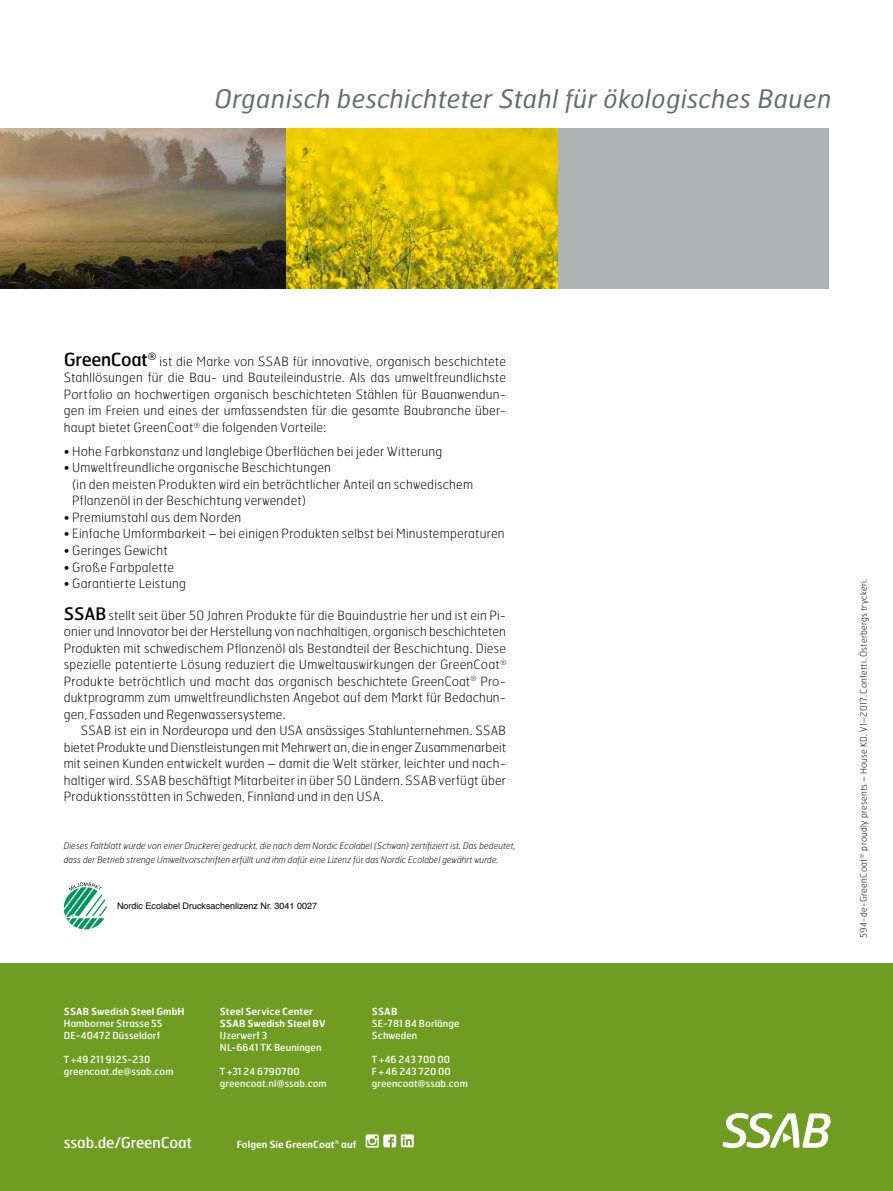
<style>
.page{position:relative;width:893px;height:1191px;background:#fff}
.page>*{position:absolute;margin:0;border:0;box-sizing:border-box;transform-origin:0 0}
.t1{font:italic 25.5px "Hermes FB";letter-spacing:.015em;color:#696b72}
.t2{font:18px "Hermes FB";letter-spacing:-.02em;color:#000}
.t3{font:15px "Hermes FB";letter-spacing:-.01em;color:#fff}
.t4{font:100 12.75px/16.5px "Hermes FB";letter-spacing:.02em;color:#000;text-align:justify}
.t5{font:9.75px/12px "Hermes FB";letter-spacing:.01em;color:#fff}
.t6{font:600 9.75px/12px "Hermes FB";letter-spacing:.005em;color:#fff}
.t7{font:italic 100 9px/13.5px "Hermes FB";color:#000}
.t8{font:100 9px "Hermes FB";letter-spacing:.03em;color:#000}
.t9{font:9px "Helvetica";color:#000}
.s1{font-weight:400;font-size:17.25px}
</style>
<div class="page">
<img style="left:0;top:128px;width:557px;height:160px">
<div style="left:557px;top:128px;width:272px;height:160px;background:#afb2b2"></div>
<div style="left:0;top:963px;width:893px;height:228px;background:#6f9d21"></div>
<svg style="left:723px;top:1113px;width:108px;height:35px"></svg>
<svg style="left:64px;top:881px;width:43px;height:48px"></svg>
<svg style="left:366px;top:1134px;width:48px;height:13px"></svg>
<h1 class="t1" style="left:215px;top:83px;width:618px">Organisch beschichteter Stahl für ökologisches Bauen</h1>
<h2 class="t2" style="left:64px;top:348px;width:94px">GreenCoat<sup>®</sup></h2>
<p class="t4" style="left:64px;top:353px;width:444px;text-indent:96px">ist die Marke von SSAB für innovative, organisch beschichtete Stahllösungen für die Bau- und Bauteileindustrie. Als das umweltfreundlichste Portfolio an hochwertigen organisch beschichteten Stählen für Bauanwendun&shy;gen im Freien und eines der umfassendsten für die gesamte Baubranche über&shy;haupt bietet GreenCoat<sup>®</sup> die folgenden Vorteile:</p>
<p class="t4" style="left:64px;top:443px;width:380px">• Hohe Farbkonstanz und langlebige Oberflächen bei jeder Witterung</p>
<p class="t4" style="left:72px;top:459px;width:403px;text-align:left;text-indent:-8px">• Umweltfreundliche organische Beschichtungen<br>(in den meisten Produkten wird ein beträchtlicher Anteil an schwedischem<br>Pflanzenöl in der Beschichtung verwendet)</p>
<p class="t4" style="left:64px;top:509px;width:179px">• Premiumstahl aus dem Norden</p>
<p class="t4" style="left:64px;top:525px;width:442px">• Einfache Umformbarkeit – bei einigen Produkten selbst bei Minustemperaturen</p>
<p class="t4" style="left:64px;top:542px;width:105px">• Geringes Gewicht</p>
<p class="t4" style="left:64px;top:558px;width:112px">• Große Farbpalette</p>
<p class="t4" style="left:64px;top:575px;width:124px">• Garantierte Leistung</p>
<p class="t4" style="left:64px;top:606px;width:444px"><span class="s1">SSAB</span> stellt seit über 50 Jahren Produkte für die Bauindustrie her und ist ein Pi&shy;onier und Innovator bei der Herstellung von nachhaltigen, organisch beschichteten Produkten mit schwedischem Pflanzenöl als Bestandteil der Beschichtung. Diese spezielle patentierte Lösung reduziert die Umweltauswirkungen der GreenCoat<sup>® </sup>Produkte beträchtlich und macht das organisch beschichtete GreenCoat<sup>®</sup> Pro&shy;duktprogramm zum umweltfreundlichsten Angebot auf dem Markt für Bedachun&shy;gen, Fassaden und Regenwassersysteme.</p>
<p class="t4" style="left:64px;top:722px;width:444px;text-indent:17px">SSAB ist ein in Nordeuropa und den USA ansässiges Stahlunternehmen. SSAB bietet Produkte und Dienstleistungen mit Mehrwert an, die in enger Zusammenarbeit mit seinen Kunden entwickelt wurden – damit die Welt stärker, leichter und nach&shy;haltiger wird. SSAB beschäftigt Mitarbeiter in über 50 Ländern. SSAB verfügt über Produktionsstätten in Schweden, Finnland und in den USA.</p>
<p class="t7" style="left:64px;top:839px;width:454px">Dieses Faltblatt wurde von einer Druckerei gedruckt, die nach dem Nordic Ecolabel (Schwan) zertifiziert ist. Das bedeutet, dass der Betrieb strenge Umweltvorschriften erfüllt und ihm dafür eine Lizenz für das Nordic Ecolabel gewährt wurde.</p>
<p class="t9" style="left:117px;top:899px;width:202px">Nordic Ecolabel Drucksachenlizenz Nr. 3041 0027</p>
<p class="t6" style="left:64px;top:1005px;width:122px">SSAB Swedish Steel GmbH</p>
<p class="t5" style="left:64px;top:1017px;width:100px">Hamborner Strasse 55<br>DE-40472 Düsseldorf</p>
<p class="t5" style="left:64px;top:1053px;width:111px">T +49 211 9125-230 greencoat.de@ssab.com</p>
<p class="t3" style="left:64px;top:1132px;width:130px">ssab.de/GreenCoat</p>
<p class="t6" style="left:220px;top:1005px;width:107px">Steel Service Center<br>SSAB Swedish Steel BV</p>
<p class="t5" style="left:220px;top:1029px;width:103px">IJzerwerf 3<br>NL-6641 TK Beuningen</p>
<p class="t5" style="left:220px;top:1065px;width:108px">T +31 24 6790700 greencoat.nl@ssab.com</p>
<p class="t6" style="left:372px;top:1005px;width:27px">SSAB</p>
<p class="t5" style="left:372px;top:1017px;width:89px">SE-781 84 Borlänge<br>Schweden</p>
<p class="t5" style="left:372px;top:1053px;width:98px">T +46 243 700 00<br>F + 46 243 720 00 greencoat@ssab.com</p>
<p class="t6" style="left:237px;top:1137px;width:121px">Folgen Sie GreenCoat<sup>®</sup> auf</p>
<p class="t8" style="left:858px;top:938px;width:361px;rotate:-90deg">594-de-GreenCoat<sup>®</sup> proudly presents – House KD. V1–2017. Confetti. Österbergs tryckeri.</p>
</div>
